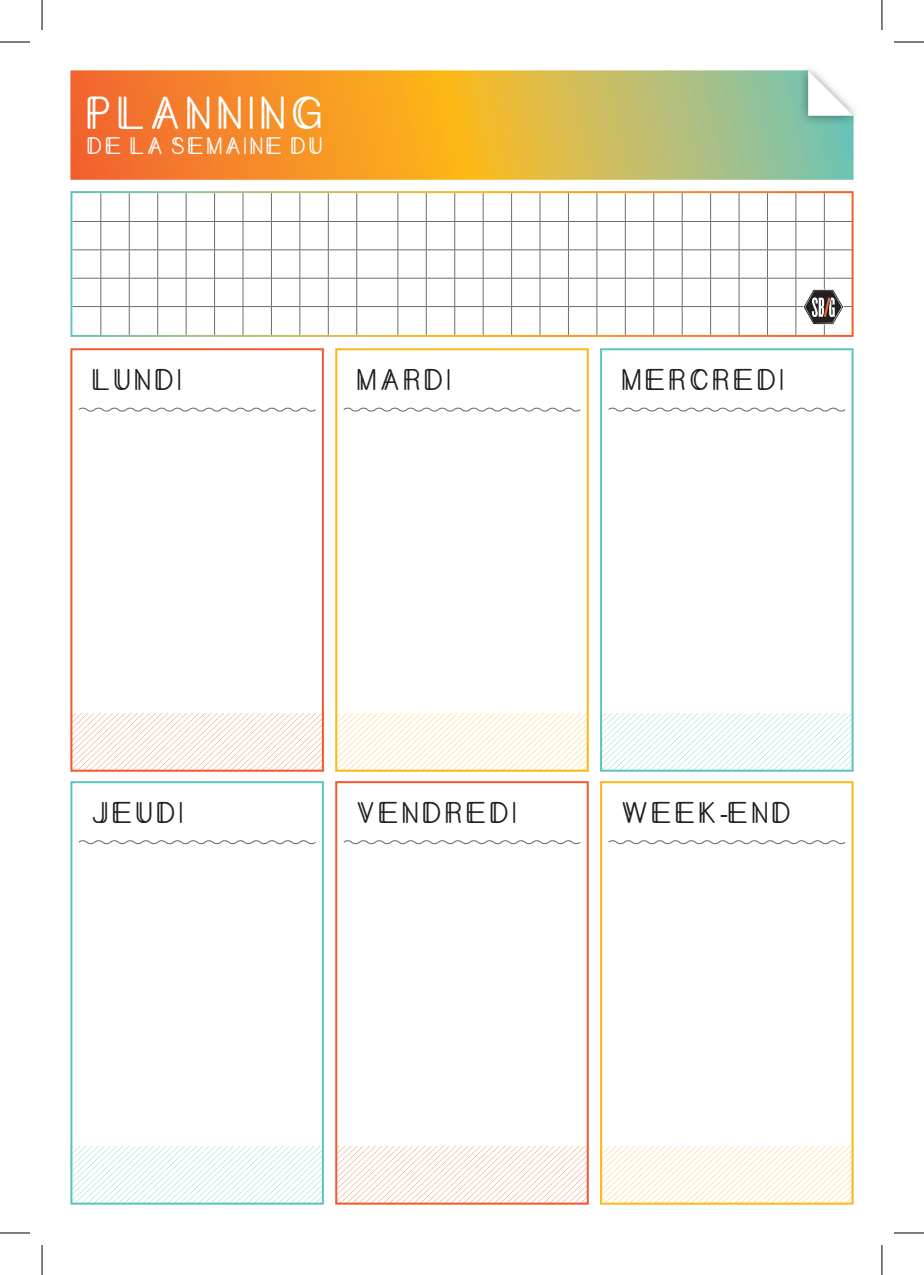
<style>
.page{position:relative;width:924px;height:1275px;background:#fff}
.page>*{position:absolute;margin:0;border:0;box-sizing:border-box;transform-origin:0 0}
.t1{font:46.4px "Lucca";color:#fff}
.t2{font:30px "Lucca";color:#231f20}
.t3{font:24px "Lucca";color:#fff}
</style>
<div class="page">
<img style="left:73px;top:713px;width:248px;height:55px">
<img style="left:338px;top:713px;width:247px;height:55px">
<img style="left:602px;top:713px;width:248px;height:55px">
<img style="left:73px;top:1146px;width:248px;height:55px">
<img style="left:338px;top:1146px;width:247px;height:55px">
<img style="left:602px;top:1146px;width:248px;height:55px">
<svg style="left:70px;top:70px;width:783px;height:110px;background:#dba548"></svg>
<div style="left:70px;top:348px;width:254px;height:423px;border:2px solid #f1592f"></div>
<div style="left:335px;top:348px;width:253px;height:423px;border:2px solid #fcb814"></div>
<div style="left:599px;top:348px;width:254px;height:423px;border:2px solid #5ac4bd"></div>
<div style="left:70px;top:781px;width:254px;height:423px;border:2px solid #5ac4bd"></div>
<div style="left:335px;top:781px;width:253px;height:423px;border:2px solid #f1592f"></div>
<div style="left:599px;top:781px;width:254px;height:423px;border:2px solid #fcb814"></div>
<svg style="left:78px;top:407px;width:238px;height:5px"></svg>
<svg style="left:343px;top:407px;width:238px;height:5px"></svg>
<svg style="left:608px;top:407px;width:238px;height:5px"></svg>
<svg style="left:78px;top:840px;width:238px;height:5px"></svg>
<svg style="left:343px;top:840px;width:238px;height:5px"></svg>
<svg style="left:608px;top:840px;width:238px;height:5px"></svg>
<hr style="left:356px;top:221px;width:41px;height:1px;background:#6c6d70">
<hr style="left:356px;top:249px;width:41px;height:1px;background:#6c6d70">
<hr style="left:356px;top:278px;width:41px;height:1px;background:#6c6d70">
<hr style="left:356px;top:306px;width:41px;height:1px;background:#6c6d70">
<svg style="left:73px;top:194px;width:284px;height:140px"></svg>
<svg style="left:397px;top:193px;width:455px;height:142px"></svg>
<div style="left:797px;top:63px;width:64px;height:63px;background:#231f20;opacity:.5"></div>
<svg style="left:807px;top:70px;width:46px;height:46px"></svg>
<hr style="left:0;top:42px;width:30px;height:1px;background:#000">
<hr style="left:893px;top:42px;width:30px;height:1px;background:#000">
<hr style="left:0;top:1232px;width:30px;height:1px;background:#000">
<hr style="left:893px;top:1232px;width:30px;height:1px;background:#000">
<hr style="left:42px;top:0;width:1px;height:30px;background:#000">
<hr style="left:42px;top:1245px;width:1px;height:30px;background:#000">
<hr style="left:881px;top:0;width:1px;height:30px;background:#000">
<hr style="left:881px;top:1245px;width:1px;height:30px;background:#000">
<h1 class="t1" style="left:88px;top:92px;width:243px">PLANNING</h1>
<p class="t3" style="left:88px;top:135px;width:239px">DE LA SEMAINE DU</p>
<p class="t2" style="left:93px;top:366px;width:94px">LUNDI</p>
<p class="t2" style="left:358px;top:366px;width:99px">MARDI</p>
<p class="t2" style="left:622px;top:366px;width:167px">MERCREDI</p>
<p class="t2" style="left:93px;top:799px;width:96px">JEUDI</p>
<p class="t2" style="left:358px;top:799px;width:165px">VENDREDI</p>
<p class="t2" style="left:622px;top:799px;width:174px">WEEK-END</p>
</div>
